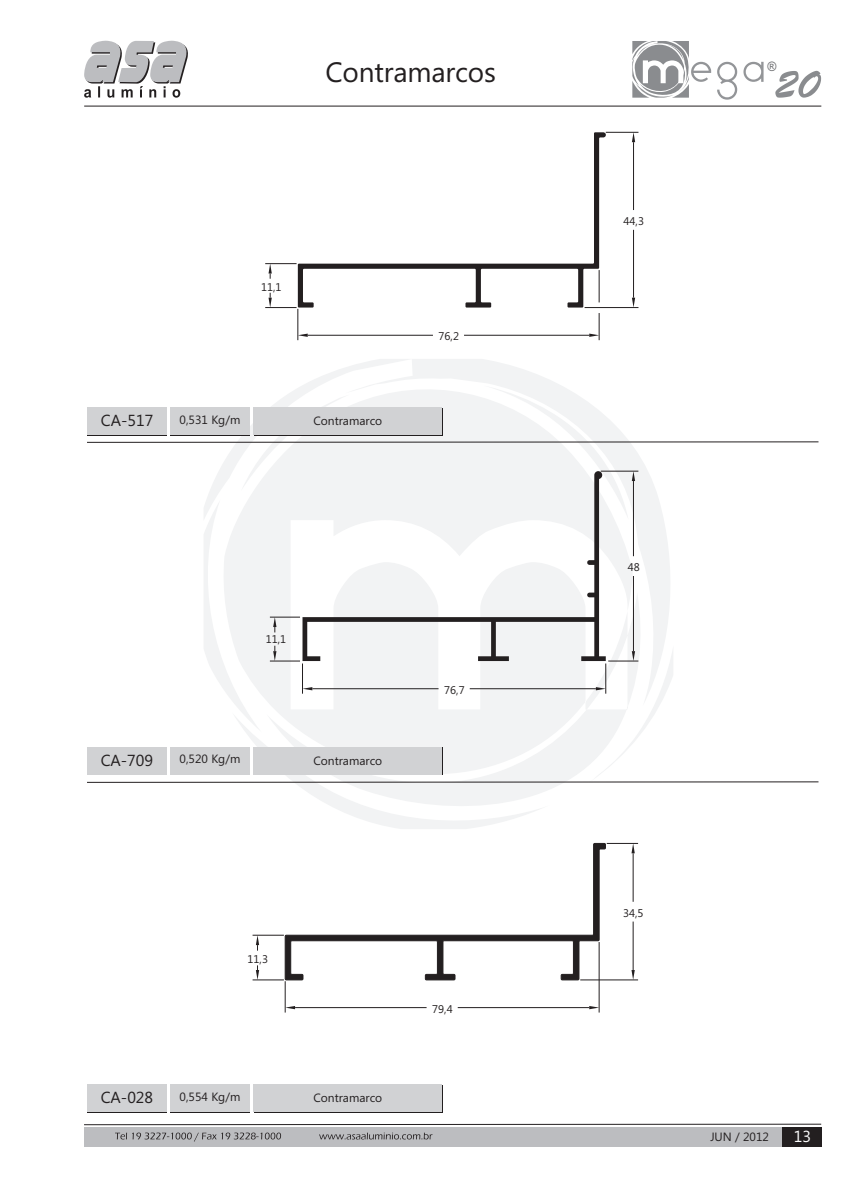
<style>
.page{position:relative;width:850px;height:1188px;background:#fff}
.page>*{position:absolute;margin:0;border:0;box-sizing:border-box;transform-origin:0 0}
.t1{font:28px "Ebrima";letter-spacing:-.005em;color:#231f20}
.t2{font:16px "Ebrima";color:#231f20}
.t3{font:16px "Ebrima";color:#fff}
.t4{font:13px "Arial";color:#6c6d70;scale:.93 1}
.t5{font:12px "Ebrima";color:#231f20}
.t6{font:11.2px "Ebrima";color:#231f20}
</style>
<div class="page">
<svg style="left:193px;top:359px;width:484px;height:470px;fill:#f2f3f4"></svg>
<hr style="left:84px;top:106px;width:737px;height:1px;background:#231f20">
<svg style="left:84px;top:41px;width:104px;height:57px"></svg>
<div style="left:84px;top:1126px;width:737px;height:20px;background:#bcbdc0"></div>
<div style="left:782px;top:1126px;width:40px;height:20px;background:#231f20"></div>
<hr style="left:84px;top:1123px;width:737px;height:1px;background:#231f20">
<svg style="left:632px;top:41px;width:131px;height:59px"></svg>
<svg style="left:775px;top:71px;width:46px;height:27px"></svg>
<hr style="left:87px;top:781px;width:731px;height:1px;background:#231f20">
<div style="left:88px;top:408px;width:79px;height:27px;background:#d1d2d4"></div>
<div style="left:87px;top:407px;width:79px;height:27px;background:#d1d2d4"></div>
<div style="left:171px;top:408px;width:79px;height:27px;background:#d1d2d4"></div>
<div style="left:254px;top:408px;width:188px;height:27px;background:#d1d2d4"></div>
<div style="left:253px;top:407px;width:189px;height:27px;background:#d1d2d4"></div>
<div style="left:170px;top:407px;width:79px;height:27px;background:#d1d2d4"></div>
<div style="left:88px;top:747px;width:79px;height:28px;background:#d1d2d4"></div>
<div style="left:88px;top:1084px;width:79px;height:28px;background:#d1d2d4"></div>
<div style="left:87px;top:746px;width:79px;height:28px;background:#d1d2d4"></div>
<div style="left:87px;top:1083px;width:79px;height:28px;background:#d1d2d4"></div>
<div style="left:171px;top:747px;width:79px;height:28px;background:#d1d2d4"></div>
<div style="left:171px;top:1084px;width:79px;height:28px;background:#d1d2d4"></div>
<div style="left:254px;top:747px;width:188px;height:28px;background:#d1d2d4"></div>
<div style="left:254px;top:1084px;width:188px;height:28px;background:#d1d2d4"></div>
<div style="left:253px;top:746px;width:189px;height:28px;background:#d1d2d4"></div>
<div style="left:253px;top:1083px;width:189px;height:28px;background:#d1d2d4"></div>
<div style="left:170px;top:746px;width:79px;height:28px;background:#d1d2d4"></div>
<div style="left:170px;top:1083px;width:79px;height:28px;background:#d1d2d4"></div>
<hr style="left:87px;top:441px;width:731px;height:1px;background:#231f20">
<hr style="left:633px;top:142px;width:1px;height:68px;background:#231f20">
<hr style="left:633px;top:230px;width:1px;height:67px;background:#231f20">
<hr style="left:606px;top:132px;width:32px;height:1px;background:#231f20">
<hr style="left:584px;top:307px;width:54px;height:1px;background:#231f20">
<hr style="left:464px;top:335px;width:125px;height:1px;background:#231f20">
<hr style="left:308px;top:335px;width:125px;height:1px;background:#231f20">
<hr style="left:297px;top:309px;width:1px;height:31px;background:#231f20">
<hr style="left:265px;top:263px;width:32px;height:1px;background:#231f20">
<hr style="left:265px;top:307px;width:32px;height:1px;background:#231f20">
<svg style="left:298px;top:132px;width:308px;height:175px"></svg>
<svg style="left:268px;top:263px;width:4px;height:16px"></svg>
<svg style="left:268px;top:293px;width:4px;height:14px"></svg>
<svg style="left:298px;top:333px;width:10px;height:4px"></svg>
<svg style="left:589px;top:313px;width:11px;height:27px"></svg>
<svg style="left:632px;top:297px;width:3px;height:10px"></svg>
<svg style="left:632px;top:132px;width:3px;height:10px"></svg>
<hr style="left:633px;top:481px;width:1px;height:75px;background:#231f20">
<hr style="left:633px;top:576px;width:1px;height:75px;background:#231f20">
<hr style="left:601px;top:470px;width:37px;height:1px;background:#231f20">
<hr style="left:608px;top:660px;width:30px;height:1px;background:#231f20">
<hr style="left:312px;top:688px;width:126px;height:1px;background:#231f20">
<hr style="left:470px;top:688px;width:126px;height:1px;background:#231f20">
<hr style="left:302px;top:663px;width:1px;height:30px;background:#231f20">
<hr style="left:605px;top:663px;width:1px;height:30px;background:#231f20">
<hr style="left:270px;top:616px;width:30px;height:1px;background:#231f20">
<hr style="left:270px;top:660px;width:30px;height:1px;background:#231f20">
<svg style="left:302px;top:471px;width:304px;height:190px;fill:#f2f3f4"></svg>
<svg style="left:632px;top:471px;width:3px;height:10px"></svg>
<svg style="left:632px;top:651px;width:3px;height:10px"></svg>
<svg style="left:596px;top:687px;width:10px;height:3px"></svg>
<svg style="left:303px;top:687px;width:9px;height:3px"></svg>
<svg style="left:273px;top:645px;width:3px;height:16px"></svg>
<svg style="left:273px;top:617px;width:3px;height:15px"></svg>
<hr style="left:633px;top:853px;width:1px;height:48px;background:#231f20">
<hr style="left:633px;top:921px;width:1px;height:48px;background:#231f20">
<hr style="left:607px;top:842px;width:31px;height:1px;background:#231f20">
<hr style="left:580px;top:979px;width:58px;height:1px;background:#231f20">
<hr style="left:295px;top:1007px;width:132px;height:1px;background:#231f20">
<hr style="left:458px;top:1007px;width:131px;height:1px;background:#231f20">
<hr style="left:285px;top:981px;width:1px;height:31px;background:#231f20">
<hr style="left:599px;top:941px;width:1px;height:71px;background:#231f20">
<hr style="left:253px;top:934px;width:31px;height:1px;background:#231f20">
<hr style="left:253px;top:979px;width:31px;height:1px;background:#231f20">
<svg style="left:285px;top:842px;width:321px;height:138px"></svg>
<svg style="left:631px;top:969px;width:4px;height:10px"></svg>
<svg style="left:631px;top:843px;width:4px;height:10px"></svg>
<svg style="left:589px;top:1005px;width:10px;height:4px"></svg>
<svg style="left:285px;top:1005px;width:10px;height:4px"></svg>
<svg style="left:256px;top:965px;width:3px;height:14px"></svg>
<svg style="left:256px;top:935px;width:3px;height:15px"></svg>
<svg style="left:115px;top:1132px;width:317px;height:9px"></svg>
<h1 class="t1" style="left:325px;top:61px;width:172px">Contramarcos</h1>
<p class="t6" style="left:261px;top:282px;width:22px">11,1</p>
<p class="t6" style="left:439px;top:332px;width:22px">76,2</p>
<h2 class="t2" style="left:101px;top:414px;width:54px">CA-517</h2>
<p class="t5" style="left:180px;top:415px;width:62px">0,531 Kg/m</p>
<p class="t5" style="left:313px;top:416px;width:70px">Contramarco</p>
<p class="t6" style="left:266px;top:634px;width:22px">11,1</p>
<h2 class="t2" style="left:101px;top:754px;width:54px">CA-709</h2>
<p class="t5" style="left:180px;top:754px;width:62px">0,520 Kg/m</p>
<p class="t5" style="left:313px;top:756px;width:70px">Contramarco</p>
<p class="t6" style="left:444px;top:685px;width:22px">76,7</p>
<p class="t6" style="left:248px;top:954px;width:22px">11,3</p>
<h2 class="t2" style="left:101px;top:1091px;width:54px">CA-028</h2>
<p class="t5" style="left:180px;top:1091px;width:62px">0,554 Kg/m</p>
<p class="t5" style="left:313px;top:1093px;width:70px">Contramarco</p>
<p class="t6" style="left:432px;top:1004px;width:22px">79,4</p>
<p class="t6" style="left:623px;top:216px;width:22px">44,3</p>
<p class="t4" style="left:767px;top:62px;width:11px">®</p>
<p class="t6" style="left:628px;top:562px;width:14px">48</p>
<p class="t6" style="left:623px;top:908px;width:22px">34,5</p>
<p class="t5" style="left:710px;top:1131px;width:60px">JUN / 2012</p>
<h2 class="t3" style="left:794px;top:1130px;width:19px">13</h2>
</div>
